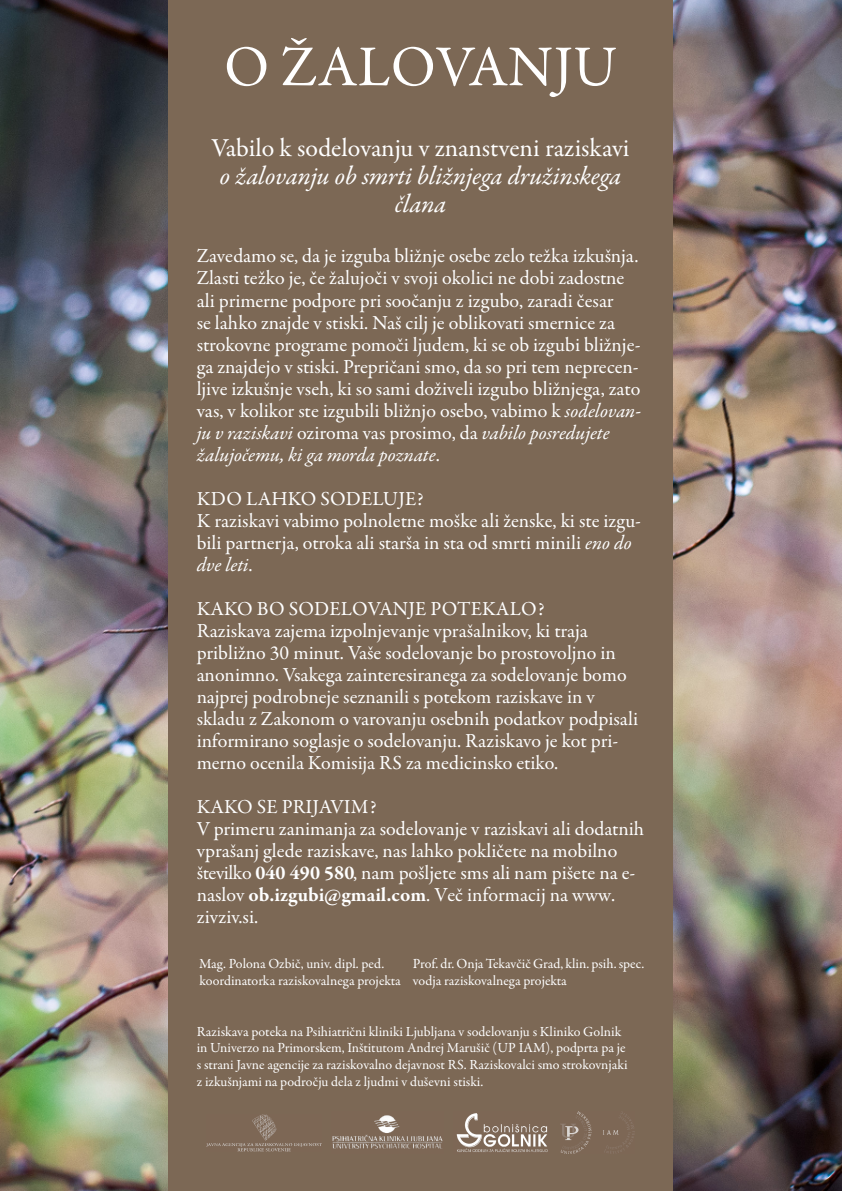
<style>
.page{position:relative;width:842px;height:1191px;background:#fff}
.page>*{position:absolute;margin:0;border:0;box-sizing:border-box;transform-origin:0 0}
.t1{font:58px "Garamond Premr Pro";letter-spacing:.005em;color:#fff}
.t2{font:italic 26px/28px "Garamond Premr Pro";letter-spacing:-.005em;color:#fff;text-align:center}
.t3{font:26px "Garamond Premr Pro";color:#fff}
.t4{font:20px/22px "Garamond Premr Pro";color:#fff}
.t5{font:14px/16.8px "Garamond Premr Pro";color:#fff}
.s1{font-style:italic}
.s2{font-weight:700}
.s3{font-family:"Minion Pro";font-weight:700}
</style>
<div class="page">
<img style="left:0;top:0;width:842px;height:1191px">
<div style="left:168px;top:0;width:505px;height:1190px;background:#7c6855"></div>
<img style="left:206px;top:1115px;width:116px;height:36px">
<img style="left:332px;top:1115px;width:111px;height:34px">
<img style="left:456px;top:1113px;width:92px;height:39px">
<img style="left:561px;top:1111px;width:74px;height:42px">
<p class="t1" style="left:224px;top:32px;width:395px">O ŽALOVANJU</p>
<p class="t3" style="left:211px;top:132px;width:419px">Vabilo k sodelovanju v znanstveni raziskavi</p>
<p class="t2" style="left:220px;top:163px;width:403px">o žalovanju ob smrti bližnjega družinskega člana</p>
<p class="t4" style="left:197px;top:246px;width:446px">Zavedamo se, da je izguba bližnje osebe zelo težka izkušnja.<br>Zlasti težko je, če žalujoči v svoji okolici ne dobi zadostne ali primerne podpore pri soočanju z izgubo, zaradi česar<br>se lahko znajde v stiski. Naš cilj je oblikovati smernice za strokovne programe pomoči ljudem, ki se ob izgubi bližnje&shy;ga znajdejo v stiski. Prepričani smo, da so pri tem neprecen&shy;ljive izkušnje vseh, ki so sami doživeli izgubo bližnjega, zato vas, v kolikor ste izgubili bližnjo osebo, vabimo k <span class="s1">sodelovan&shy;ju v raziskavi</span> oziroma vas prosimo, da <span class="s1">vabilo posredujete žalujočemu, ki ga morda poznate</span>.</p>
<p class="t4" style="left:197px;top:488px;width:228px">KDO LAHKO SODELUJE?</p>
<p class="t4" style="left:197px;top:510px;width:446px">K raziskavi vabimo polnoletne moške ali ženske, ki ste izgu&shy;bili partnerja, otroka ali starša in sta od smrti minili <span class="s1">eno do dve leti</span>.</p>
<p class="t4" style="left:197px;top:598px;width:349px">KAKO BO SODELOVANJE POTEKALO?</p>
<p class="t4" style="left:197px;top:620px;width:443px">Raziskava zajema izpolnjevanje vprašalnikov, ki traja približno 30 minut. Vaše sodelovanje bo prostovoljno in anonimno. Vsakega zainteresiranega za sodelovanje bomo najprej podrobneje seznanili s potekom raziskave in v skladu z Zakonom o varovanju osebnih podatkov podpisali informirano soglasje o sodelovanju. Raziskavo je kot pri&shy;merno ocenila Komisija RS za medicinsko etiko.</p>
<p class="t4" style="left:197px;top:796px;width:449px">KAKO SE PRIJAVIM?<br>V primeru zanimanja za sodelovanje v raziskavi ali dodatnih vprašanj glede raziskave, nas lahko pokličete na mobilno številko <span class="s2">040 490 580</span>, nam pošljete sms ali nam pišete na e&shy;naslov <span class="s2">ob</span><span class="s3">.</span><span class="s2">izgubi@gmail.com</span>. Več informacij na www. zivziv.si.</p>
<p class="t5" style="left:199px;top:956px;width:187px">Mag. Polona Ozbič, univ. dipl. ped.</p>
<p class="t5" style="left:413px;top:956px;width:233px">Prof. dr. Onja Tekavčič Grad, klin. psih. spec.</p>
<p class="t5" style="left:200px;top:972px;width:369px">koordinatorka raziskovalnega projekta vodja raziskovalnega projekta</p>
<p class="t5" style="left:197px;top:1023px;width:432px">Raziskava poteka na Psihiatrični kliniki Ljubljana v sodelovanju s Kliniko Golnik in Univerzo na Primorskem, Inštitutom Andrej Marušič (UP IAM), podprta pa je s strani Javne agencije za raziskovalno dejavnost RS. Raziskovalci smo strokovnjaki z izkušnjami na področju dela z ljudmi v duševni stiski.</p>
</div>
